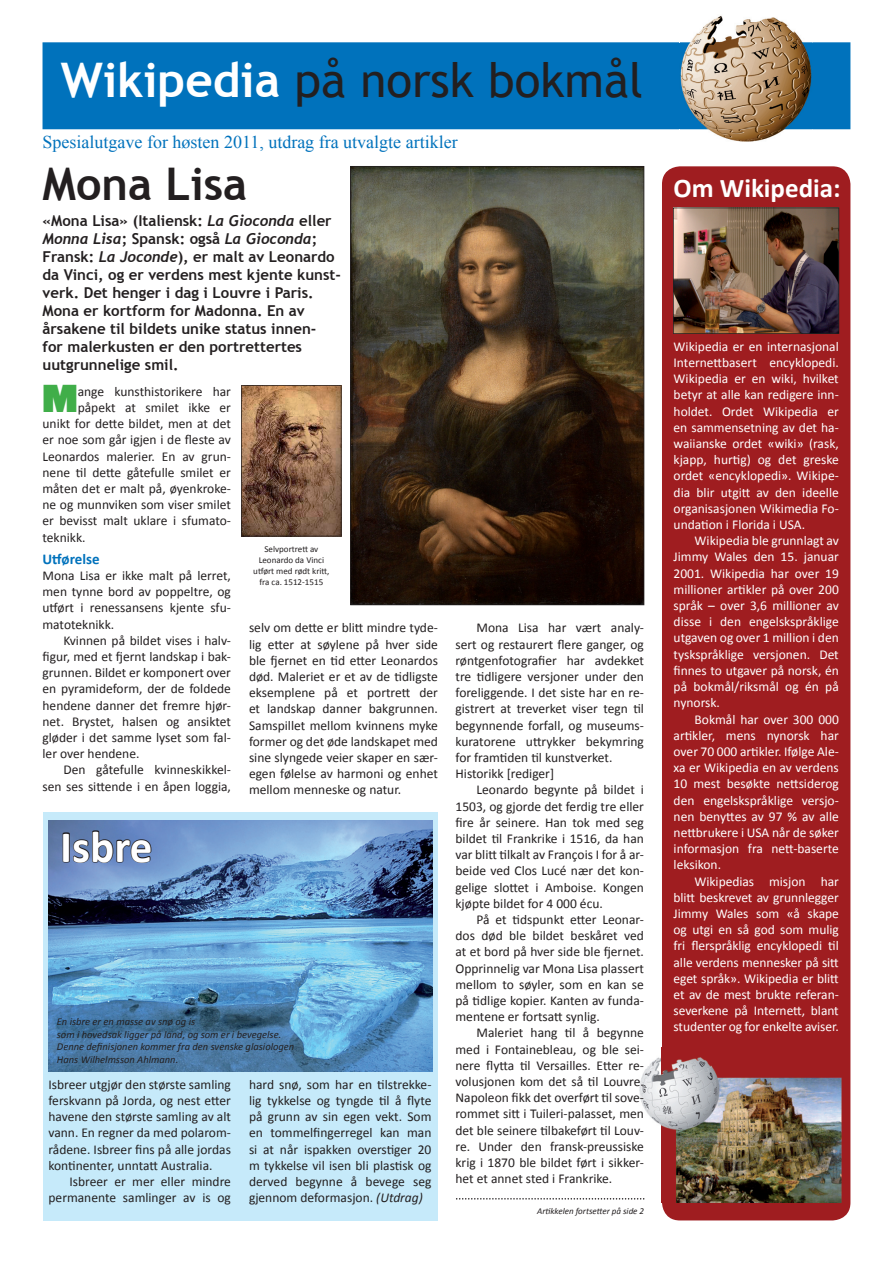
<style>
.page{position:relative;width:893px;height:1263px;background:#fff}
.page>*{position:absolute;margin:0;border:0;box-sizing:border-box;transform-origin:0 0}
.t1{font:47.7px "Trebuchet MS";color:#231f20}
.t2{font:700 45px "Trebuchet MS";color:#231f20}
.t3{font:700 45px "Calibri";color:#fff}
.t4{font:900 33.45px "Compacta BT";color:#40ae49}
.t5{font:700 27px "Calibri";color:#fff}
.t6{font:18px "Times New Roman";color:#0072bc}
.t7{font:700 15px/18px "Trebuchet MS";color:#231f20}
.t8{font:italic 700 15px "Trebuchet";color:#231f20}
.t9{font:700 15px "Calibri";color:#0072bc}
.t10{font:13.5px/16.2px "Calibri";color:#231f20;text-align:justify}
.t11{font:13.5px/16.2px "Calibri";color:#fff;text-align:justify}
.t12{font:italic 10.5px/12.6px "Calibri";color:#231f20}
.t13{font:9px/10.8px "Calibri";color:#231f20;text-align:center}
.t14{font:italic 9px "Calibri";color:#231f20}
.s1{font-weight:700;color:#fff}
.s2{font-family:"Trebuchet";font-style:italic}
.s3{font-family:"Trebuchet MS";font-style:normal}
.s4{font-style:italic}
</style>
<div class="page">
<div style="left:43px;top:42px;width:807px;height:87px;background:#0072bc"></div>
<img style="left:680px;top:15px;width:133px;height:29px">
<img style="left:680px;top:44px;width:133px;height:98px">
<div style="left:662px;top:166px;width:188px;height:1054px;background:#9f1d20;border-radius:18px"></div>
<img style="left:673px;top:208px;width:166px;height:126px">
<img style="left:637px;top:1047px;width:205px;height:155px">
<div style="left:43px;top:812px;width:394px;height:408px;background:#c6eafa"></div>
<svg style="left:456px;top:1198px;width:188px;height:1px"></svg>
<svg style="left:350px;top:166px;width:294px;height:439px;background:#423525"></svg>
<svg style="left:241px;top:385px;width:101px;height:151px;background:#8c664b"></svg>
<img style="left:49px;top:820px;width:383px;height:251px">
<svg style="left:61px;top:829px;width:92px;height:35px;background:#556c98"></svg>
<h1 class="t1" style="left:61px;top:52px;width:584px"><span class="s1">Wikipedia</span> på norsk bokmål</h1>
<h3 class="t6" style="left:43px;top:130px;width:417px">Spesialutgave for høsten 2011, utdrag fra utvalgte artikler</h3>
<h2 class="t2" style="left:43px;top:155px;width:206px">Mona Lisa</h2>
<p class="t7" style="left:43px;top:212px;width:291px">«Mona Lisa» (Italiensk: <span class="s2">La Gioconda</span> eller</p>
<p class="t8" style="left:43px;top:230px;width:276px">Monna Lisa<span class="s3">; Spansk: også</span> La Gioconda<span class="s3">;</span></p>
<p class="t7" style="left:43px;top:248px;width:300px">Fransk: <span class="s2">La Joconde</span>), er malt av Leonardo da Vinci, og er verdens mest kjente kunst&shy;verk. Det henger i dag i Louvre i Paris.<br>Mona er kortform for Madonna. En av årsakene til bildets unike status innen-<br>for malerkusten er den portrettertes uutgrunnelige smil.</p>
<h3 class="t4" style="left:43px;top:378px;width:37px">M</h3>
<p class="t10" style="left:78px;top:383px;width:155px">ange kunsthistorikere har</p>
<p class="t10" style="left:78px;top:399px;width:155px">påpekt at smilet ikke er</p>
<p class="t10" style="left:43px;top:416px;width:190px">unikt for dette bildet, men at det</p>
<p class="t10" style="left:43px;top:432px;width:190px">er noe som går igjen i de fleste av</p>
<p class="t10" style="left:43px;top:448px;width:190px">Leonardos malerier. En av grun-</p>
<p class="t10" style="left:43px;top:464px;width:190px">nene til dette gåtefulle smilet er</p>
<p class="t10" style="left:43px;top:480px;width:190px">måten det er malt på, øyenkroke-</p>
<p class="t10" style="left:43px;top:497px;width:190px">ne og munnviken som viser smilet</p>
<p class="t10" style="left:43px;top:513px;width:190px">er bevisst malt uklare i sfumato-</p>
<p class="t10" style="left:43px;top:529px;width:45px">teknikk.</p>
<p class="t9" style="left:43px;top:549px;width:59px">Utførelse</p>
<p class="t10" style="left:43px;top:567px;width:190px">Mona Lisa er ikke malt på lerret, men tynne bord av poppeltre, og utført i renessansens kjente sfu&shy;matoteknikk.</p>
<p class="t10" style="left:43px;top:632px;width:190px;text-indent:21px">Kvinnen på bildet vises i halv&shy;figur, med et fjernt landskap i bak&shy;grunnen. Bildet er komponert over en pyramideform, der de foldede hendene danner det fremre hjør&shy;net. Brystet, halsen og ansiktet gløder i det samme lyset som fal&shy;ler over hendene.</p>
<p class="t10" style="left:43px;top:762px;width:190px;text-align:right">Den gåtefulle kvinneskikkel&shy;sen ses sittende i en åpen loggia,</p>
<h2 class="t3" style="left:60px;top:818px;width:94px">Isbre</h2>
<p class="t13" style="left:253px;top:544px;width:78px">Selvportrett av<br>Leonardo da Vinci utført med rødt kritt, fra ca. 1512-1515</p>
<p class="t10" style="left:249px;top:620px;width:190px">selv om dette er blitt mindre tyde&shy;lig etter at søylene på hver side ble fjernet en tid etter Leonardos død. Maleriet er et av de tidligste eksemplene på et portrett der et landskap danner bakgrunnen.<br>Samspillet mellom kvinnens myke former og det øde landskapet med sine slyngede veier skaper en sær&shy;egen følelse av harmoni og enhet mellom menneske og natur.</p>
<p class="t12" style="left:57px;top:1015px;width:239px">En isbre er en masse av snø og is<br>som i hovedsak ligger på land, og som er i bevegelse.<br>Denne definisjonen kommer fra den svenske glasiologen Hans Wilhelmsson Ahlmann.</p>
<p class="t10" style="left:249px;top:1076px;width:184px">hard snø, som har en tilstrekke&shy;lig tykkelse og tyngde til å flyte på grunn av sin egen vekt. Som en tommelfingerregel kan man si at når ispakken overstiger 20 m tykkelse vil isen bli plastisk og derved begynne å bevege seg gjennom deformasjon. <span class="s4">(Utdrag)</span></p>
<p class="t10" style="left:49px;top:1076px;width:184px">Isbreer utgjør den største samling ferskvann på Jorda, og nest etter havene den største samling av alt vann. En regner da med polarom&shy;rådene. Isbreer fins på alle jordas kontinenter, unntatt Australia.</p>
<p class="t10" style="left:49px;top:1173px;width:184px;text-align:right">Isbreer er mer eller mindre permanente samlinger av is og</p>
<p class="t10" style="left:455px;top:620px;width:190px;text-align:left;text-indent:21px">Mona Lisa har vært analy&shy;sert og restaurert flere ganger, og røntgenfotografier har avdekket tre tidligere versjoner under den foreliggende. I det siste har en re&shy;gistrert at treverket viser tegn til begynnende forfall, og museums&shy;kuratorene uttrykker bekymring for framtiden til kunstverket.<br>Historikk [rediger]</p>
<p class="t10" style="left:455px;top:782px;width:190px;text-indent:21px">Leonardo begynte på bildet i 1503, og gjorde det ferdig tre eller fire år seinere. Han tok med seg bildet til Frankrike i 1516, da han var blitt tilkalt av François I for å ar&shy;beide ved Clos Lucé nær det kon&shy;gelige slottet i Amboise. Kongen kjøpte bildet for 4 000 écu.</p>
<p class="t10" style="left:455px;top:911px;width:190px;text-indent:21px">På et tidspunkt etter Leonar&shy;dos død ble bildet beskåret ved at et bord på hver side ble fjernet.<br>Opprinnelig var Mona Lisa plassert mellom to søyler, som en kan se på tidlige kopier. Kanten av funda&shy;mentene er fortsatt synlig.</p>
<p class="t10" style="left:455px;top:1025px;width:190px;text-indent:21px">Maleriet hang til å begynne med i Fontainebleau, og ble sei&shy;nere flytta til Versailles. Etter re&shy;volusjonen kom det så til Louvre.<br>Napoleon fikk det overført til sove&shy;rommet sitt i Tuileri-palasset, men det ble seinere tilbakeført til Louv&shy;re. Under den fransk-preussiske krig i 1870 ble bildet ført i sikker&shy;het et annet sted i Frankrike.</p>
<p class="t14" style="left:537px;top:1205px;width:109px">Artikkelen fortsetter på side 2</p>
<h3 class="t5" style="left:674px;top:171px;width:169px">Om Wikipedia:</h3>
<p class="t11" style="left:674px;top:338px;width:167px">Wikipedia er en internasjonal Internettbasert encyklopedi.<br>Wikipedia er en wiki, hvilket betyr at alle kan redigere inn&shy;holdet. Ordet Wikipedia er en sammensetning av det ha&shy;waiianske ordet «wiki» (rask, kjapp, hurtig) og det greske ordet «encyklopedi». Wikipe&shy;dia blir utgitt av den ideelle organisasjonen Wikimedia Fo&shy;undation i Florida i USA.</p>
<p class="t11" style="left:674px;top:533px;width:167px;text-indent:21px">Wikipedia ble grunnlagt av Jimmy Wales den 15. januar 2001. Wikipedia har over 19 millioner artikler på over 200 språk – over 3,6 millioner av disse i den engelskspråklige utgaven og over 1 million i den tyskspråklige versjonen. Det finnes to utgaver på norsk, én på bokmål/riksmål og én på nynorsk.</p>
<p class="t11" style="left:674px;top:711px;width:167px;text-indent:21px">Bokmål har over 300 000 artikler, mens nynorsk har over 70 000 artikler. Ifølge Ale&shy;xa er Wikipedia en av verdens 10 mest besøkte nettsiderog den engelskspråklige versjo&shy;nen benyttes av 97 % av alle nettbrukere i USA når de søker informasjon fra nett-baserte leksikon.</p>
<p class="t11" style="left:674px;top:873px;width:167px;text-indent:21px">Wikipedias misjon har blitt beskrevet av grunnlegger Jimmy Wales som «å skape og utgi en så god som mulig fri flerspråklig encyklopedi til alle verdens mennesker på sitt eget språk». Wikipedia er blitt et av de mest brukte referan&shy;severkene på Internett, blant studenter og for enkelte aviser.</p>
</div>
